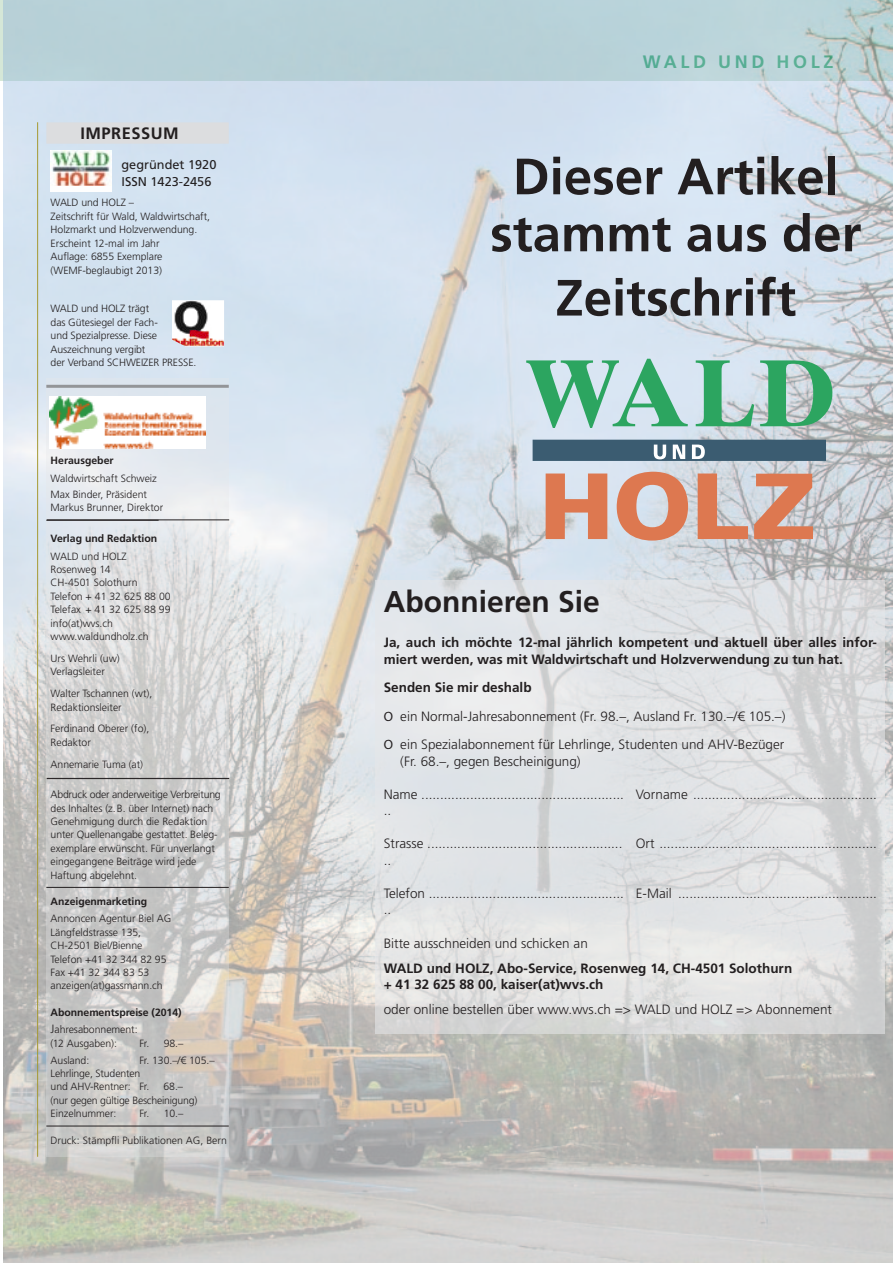
<style>
.page{position:relative;width:893px;height:1263px;background:#fff}
.page>*{position:absolute;margin:0;border:0;box-sizing:border-box;transform-origin:0 0}
._02_titel_20pt{font:700 51px/57px "Frutiger LT Std";color:#231f20;text-align:center}
._02_titel_20pt-2{font:700 30px "Frutiger LT Std";color:#231f20}
.t1{font:700 18px "Frutiger LT Std";letter-spacing:.2em;color:#2ca560}
._09_Inhalt_Balken{font:700 16.5px "Frutiger LT Std";letter-spacing:.03em;color:#231f20}
._07_kastentext{font:300 13.5px/16.5px "Frutiger LT Std";color:#231f20}
._07_kastentext-2{font:700 13.5px/16.5px "Frutiger LT Std";color:#231f20}
.t2{font:12.75px "Frutiger LT Std";color:#231f20}
.t3{font:300 10.5px/13.4px "Frutiger LT Std";letter-spacing:-.005em;color:#231f20}
.t4{font:700 10.5px "Frutiger LT Std";letter-spacing:-.005em;color:#231f20}
.s1{font-size:12px}
.s2{font-family:"Myriad Pro";font-weight:400}
</style>
<div class="page">
<img style="left:3px;top:0;width:890px;height:1263px">
<svg style="left:375px;top:581px;width:509px;height:453px;background:#dfe0e2"></svg>
<hr style="left:37px;top:122px;width:1px;height:1035px;background:#a59931">
<svg style="left:46px;top:378px;width:183px;height:779px;background:#d4d4d4"></svg>
<div style="left:46px;top:122px;width:183px;height:22px;background:#dcdddf"></div>
<hr style="left:46px;top:385px;width:183px;height:3px;background:#939598">
<hr style="left:46px;top:520px;width:113px;height:1px;background:#231f20">
<hr style="left:46px;top:887px;width:183px;height:1px;background:#231f20">
<hr style="left:46px;top:1126px;width:183px;height:1px;background:#231f20">
<img style="left:50px;top:150px;width:62px;height:42px">
<img style="left:172px;top:300px;width:52px;height:46px">
<img style="left:50px;top:396px;width:155px;height:52px">
<div style="left:533px;top:440px;width:293px;height:21px;background:#3b5c71"></div>
<svg style="left:526px;top:359px;width:306px;height:69px;background:#95c9b6"></svg>
<svg style="left:654px;top:445px;width:51px;height:14px"></svg>
<svg style="left:546px;top:472px;width:267px;height:69px;background:#d6a493"></svg>
<hr style="left:47px;top:520px;width:182px;height:1px;background:#231f20">
<hr style="left:47px;top:778px;width:182px;height:1px;background:#231f20">
<p class="_09_Inhalt_Balken" style="left:80px;top:124px;width:100px">IMPRESSUM</p>
<p class="t2" style="left:121px;top:157px;width:96px">gegründet 1920</p>
<p class="t2" style="left:121px;top:174px;width:92px">ISSN 1423-2456</p>
<p class="t3" style="left:51px;top:196px;width:161px">WALD und HOLZ –<br>Zeitschrift für Wald, Waldwirtschaft,<br>Holzmarkt und Holzverwendung.<br>Erscheint 12-mal im Jahr</p>
<p class="t3" style="left:51px;top:250px;width:113px">Auflage: 6855 Exemplare</p>
<p class="t3" style="left:51px;top:264px;width:113px">(WEMF-beglaubigt 2013)</p>
<p class="t3" style="left:51px;top:302px;width:109px">WALD und HOLZ trägt das Gütesiegel der Fach&shy;und Spezialpresse. Diese</p>
<p class="t3" style="left:51px;top:342px;width:96px">Auszeichnung vergibt</p>
<p class="t3" style="left:51px;top:356px;width:147px">der Verband SCHWEIZER PRESSE.</p>
<p class="t4" style="left:51px;top:455px;width:65px">Herausgeber</p>
<p class="t3" style="left:51px;top:472px;width:108px">Waldwirtschaft Schweiz</p>
<p class="t3" style="left:51px;top:488px;width:98px">Max Binder, Präsident</p>
<p class="t3" style="left:51px;top:501px;width:114px">Markus Brunner, Direktor</p>
<p class="t4" style="left:51px;top:532px;width:108px">Verlag und Redaktion</p>
<p class="t3" style="left:51px;top:549px;width:122px">WALD und HOLZ<br>Rosenweg 14<br>CH-4501 Solothurn<br>Telefon + 41 32 625 88 00</p>
<p class="t3" style="left:51px;top:603px;width:121px">Telefax + 41 32 625 88 99</p>
<p class="t3" style="left:51px;top:616px;width:100px">info(at)wvs.ch www.waldundholz.ch</p>
<p class="t3" style="left:51px;top:652px;width:71px">Urs Wehrli (uw)</p>
<p class="t3" style="left:51px;top:665px;width:56px">Verlagsleiter</p>
<p class="t3" style="left:51px;top:687px;width:103px">Walter Tschannen (wt),</p>
<p class="t3" style="left:51px;top:700px;width:73px">Redaktionsleiter</p>
<p class="t3" style="left:51px;top:722px;width:100px">Ferdinand Oberer (fo),</p>
<p class="t3" style="left:51px;top:736px;width:42px">Redaktor</p>
<p class="t3" style="left:51px;top:758px;width:94px">Annemarie Tuma (at)</p>
<p class="t3" style="left:51px;top:788px;width:172px">Abdruck oder anderweitige Verbreitung des Inhaltes (z.B. über Internet) nach Genehmigung durch die Redaktion unter Quellenangabe gestattet. Beleg&shy;exemplare erwünscht. Für unverlangt eingegangene Beiträge wird jede Haftung abgelehnt.</p>
<p class="t4" style="left:51px;top:895px;width:98px">Anzeigenmarketing</p>
<p class="t3" style="left:51px;top:912px;width:122px">Annoncen Agentur Biel AG<br>Längfeldstrasse 135,<br>CH-2501 Biel/Bienne<br>Telefon +41 32 344 82 95<br>Fax +41 32 344 83 53 anzeigen(at)gassmann.ch</p>
<p class="t4" style="left:51px;top:1006px;width:133px">Abonnementspreise (2014)</p>
<p class="t3" style="left:51px;top:1023px;width:88px"><span class="s1">J</span>ahresabonnement:</p>
<p class="t3" style="left:51px;top:1036px;width:68px">(12 Ausgaben):</p>
<p class="t3" style="left:139px;top:1036px;width:12px">Fr.</p>
<p class="t3" style="left:164px;top:1036px;width:21px">98.–</p>
<p class="t3" style="left:51px;top:1053px;width:40px">Ausland:</p>
<p class="t3" style="left:139px;top:1053px;width:77px">Fr. 130.–/€ 105.–</p>
<p class="t3" style="left:51px;top:1067px;width:91px">Lehrlinge, Studenten</p>
<p class="t3" style="left:51px;top:1080px;width:100px">und AHV-Rentner: Fr.</p>
<p class="t3" style="left:164px;top:1080px;width:21px">68.–</p>
<p class="t3" style="left:51px;top:1094px;width:148px">(nur gegen gültige Bescheinigung)</p>
<p class="t3" style="left:51px;top:1107px;width:67px">Einzelnummer:</p>
<p class="t3" style="left:139px;top:1107px;width:12px">Fr.</p>
<p class="t3" style="left:164px;top:1107px;width:21px">10.–</p>
<p class="t3" style="left:51px;top:1134px;width:178px">Druck: Stämpfli Publikationen AG, Bern</p>
<h3 class="t1" style="left:643px;top:51px;width:192px">WALD UND HOLZ</h3>
<p class="_02_titel_20pt" style="left:490px;top:148px;width:373px">Dieser Artikel stammt aus der</p>
<p class="_02_titel_20pt" style="left:555px;top:270px;width:242px">Zeitschrift</p>
<p class="_02_titel_20pt-2" style="left:384px;top:584px;width:218px">Abonnieren Sie</p>
<p class="_07_kastentext-2" style="left:384px;top:635px;width:495px">Ja, auch ich möchte 12-mal jährlich kompetent und aktuell über alles infor&shy;miert werden, was mit Waldwirtschaft und Holzverwendung zu tun hat.</p>
<p class="_07_kastentext-2" style="left:384px;top:680px;width:149px">Senden Sie mir deshalb</p>
<p class="_07_kastentext" style="left:384px;top:708px;width:403px"><span class="s2">O</span> ein Normal-Jahresabonnement (Fr. 98.–, Ausland Fr. 130.–/€ 105.–)</p>
<p class="_07_kastentext" style="left:384px;top:737px;width:402px"><span class="s2">O</span> ein Spezialabonnement für Lehrlinge, Studenten und AHV-Bezüger</p>
<p class="_07_kastentext" style="left:400px;top:753px;width:182px">(Fr. 68.–, gegen Bescheinigung)</p>
<p class="_07_kastentext" style="left:384px;top:786px;width:495px">Name ...................................................... Vorname ................................................. ..</p>
<p class="_07_kastentext" style="left:384px;top:836px;width:495px">Strasse .................................................... Ort .......................................................... ..</p>
<p class="_07_kastentext" style="left:384px;top:885px;width:495px">Telefon .................................................... E-Mail ..................................................... ..</p>
<p class="_07_kastentext" style="left:384px;top:935px;width:206px">Bitte ausschneiden und schicken an</p>
<p class="_07_kastentext-2" style="left:384px;top:960px;width:410px">WALD und HOLZ, Abo-Service, Rosenweg 14, CH-4501 Solothurn + 41 32 625 88 00, kaiser(at)wvs.ch</p>
<p class="_07_kastentext" style="left:384px;top:1001px;width:450px">oder online bestellen über www.wvs.ch =&gt; WALD und HOLZ =&gt; Abonnement</p>
</div>
